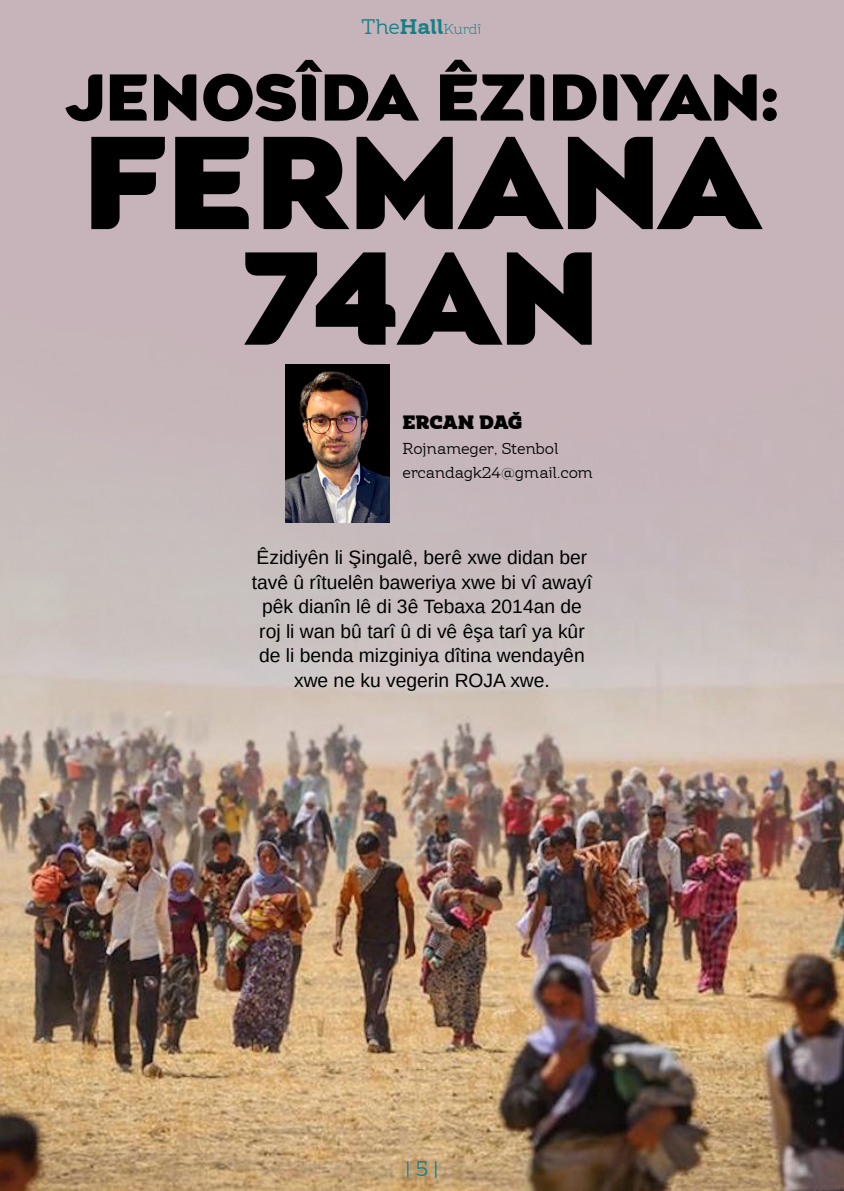
<style>
.page{position:relative;width:844px;height:1191px;background:#fff}
.page>*{position:absolute;margin:0;border:0;box-sizing:border-box;transform-origin:0 0}
.t1{font:900 126px/115.5px "Agenor";color:#000;text-align:center}
.t2{font:900 63px "Agenor";color:#000}
.t3{font:21px "Amazing Slab";color:#138086}
.t4{font:19.25px/24.5px "Arimo";color:#000;text-align:center}
.t5{font:900 19.25px "Amazing Slab";color:#000}
.t6{font:15.75px/24.5px "Amazing Slab";color:#000}
.t7{font:300 14.35px "Amazing Slab";letter-spacing:-.015em;color:#138086}
.s1{font-weight:400;font-size:21px}
.s2{font-weight:700;font-size:21px}
</style>
<div class="page">
<img style="left:0;top:0;width:843px;height:1191px">
<img style="left:286px;top:365px;width:103px;height:157px">
<p class="t7" style="left:361px;top:19px;width:121px"><span class="s1">The</span><span class="s2">Hall</span>Kurdî</p>
<h2 class="t2" style="left:66px;top:57px;width:713px">JENOSÎDA ÊZIDIYAN:</h2>
<h1 class="t1" style="left:84px;top:130px;width:676px">FERMANA<br>74AN</h1>
<p class="t5" style="left:402px;top:408px;width:121px">ERCAN DAĞ</p>
<p class="t6" style="left:402px;top:435px;width:192px">Rojnameger, Stenbol ercandagk24@gmail.com</p>
<p class="t4" style="left:252px;top:545px;width:342px">Êzidiyên li Şingalê, berê xwe didan ber tavê û rîtuelên baweriya xwe bi vî awayî pêk dianîn lê di 3ê Tebaxa 2014an de roj li wan bû tarî û di vê êşa tarî ya kûr de li benda mizginiya dîtina wendayên xwe ne ku vegerin ROJA xwe.</p>
<p class="t3" style="left:406px;top:1153px;width:33px">| 5 |</p>
</div>
